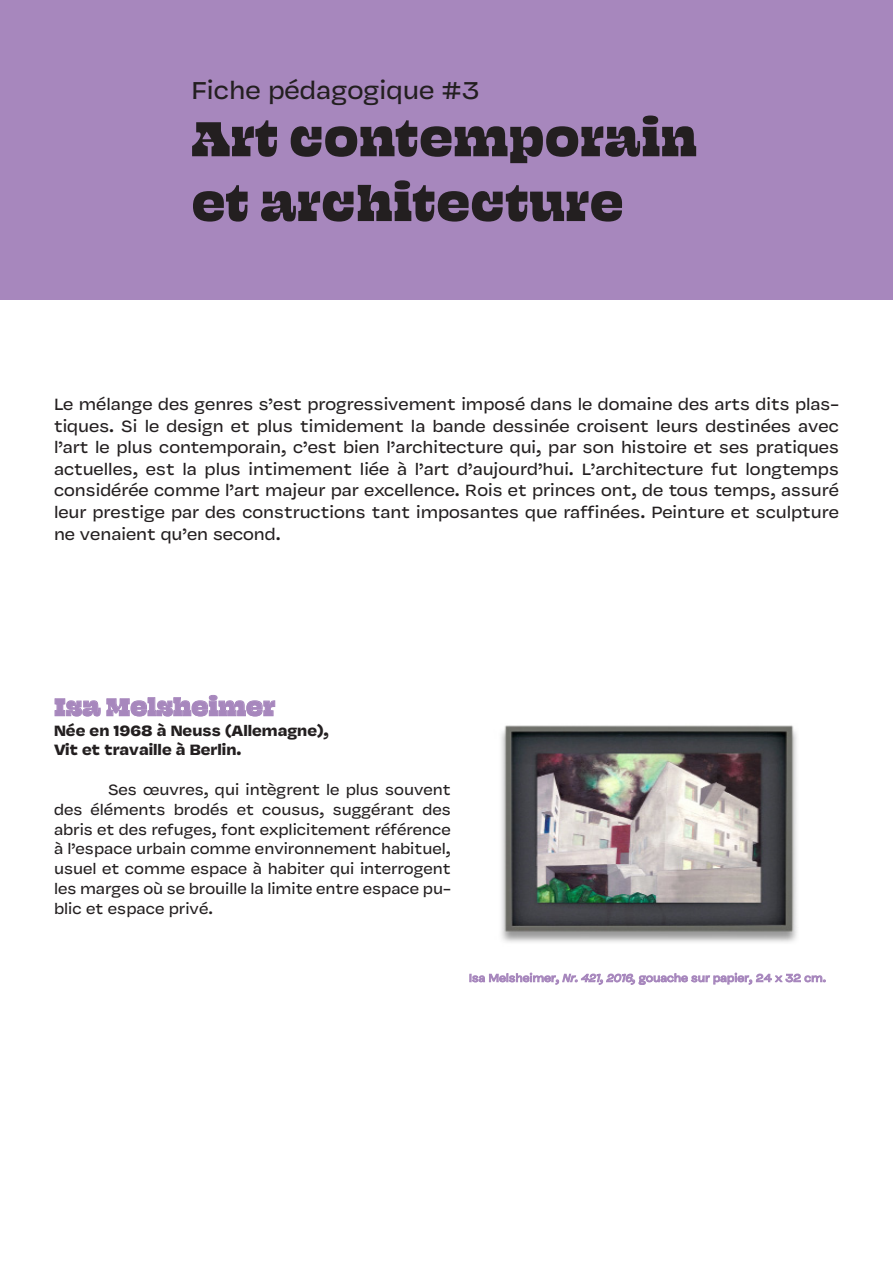
<style>
.page{position:relative;width:893px;height:1263px;background:#fff}
.page>*{position:absolute;margin:0;border:0;box-sizing:border-box;transform-origin:0 0}
.t1{font:54px "Beastly 12 Point";color:#231f20}
.t2{font:27px "Vulf Sans";color:#231f20}
.t3{font:27px "Beastly 12 Point";color:#a787bd}
.t4{font:18px/21.6px "Vulf Sans";color:#231f20;text-align:justify}
.t5{font:16.5px/19.8px "Vulf Sans";color:#231f20;text-align:justify}
.t6{font:700 16.5px "Vulf Sans";color:#231f20}
</style>
<div class="page">
<div style="left:0;top:0;width:893px;height:300px;background:#a787bd"></div>
<img style="left:501px;top:725px;width:296px;height:218px">
<svg style="left:54px;top:695px;width:221px;height:22px"></svg>
<svg style="left:469px;top:972px;width:356px;height:13px"></svg>
<p class="t2" style="left:191px;top:72px;width:290px">Fiche pédagogique #3</p>
<p class="t1" style="left:191px;top:101px;width:507px">Art contemporain</p>
<p class="t1" style="left:191px;top:166px;width:434px">et architecture</p>
<p class="t4" style="left:54px;top:393px;width:786px">Le mélange des genres s’est progressivement imposé dans le domaine des arts dits plas&shy;tiques. Si le design et plus timidement la bande dessinée croisent leurs destinées avec l’art le plus contemporain, c’est bien l’architecture qui, par son histoire et ses pratiques actuelles, est la plus intimement liée à l’art d’aujourd’hui. L’architecture fut longtemps considérée comme l’art majeur par excellence. Rois et princes ont, de tous temps, assuré leur prestige par des constructions tant imposantes que raffinées. Peinture et sculpture ne venaient qu’en second.</p>
<p class="t3" style="left:54px;top:688px;width:223px">Isa Melsheimer</p>
<p class="t6" style="left:54px;top:718px;width:276px">Née en 1968 à Neuss (Allemagne),</p>
<p class="t6" style="left:54px;top:738px;width:189px">Vit et travaille à Berlin.</p>
<p class="t5" style="left:54px;top:779px;width:398px;text-indent:54px">Ses œuvres, qui intègrent le plus souvent des éléments brodés et cousus, suggérant des abris et des refuges, font explicitement référence à l’espace urbain comme environnement habituel, usuel et comme espace à habiter qui interrogent les marges où se brouille la limite entre espace pu&shy;blic et espace privé.</p>
</div>
